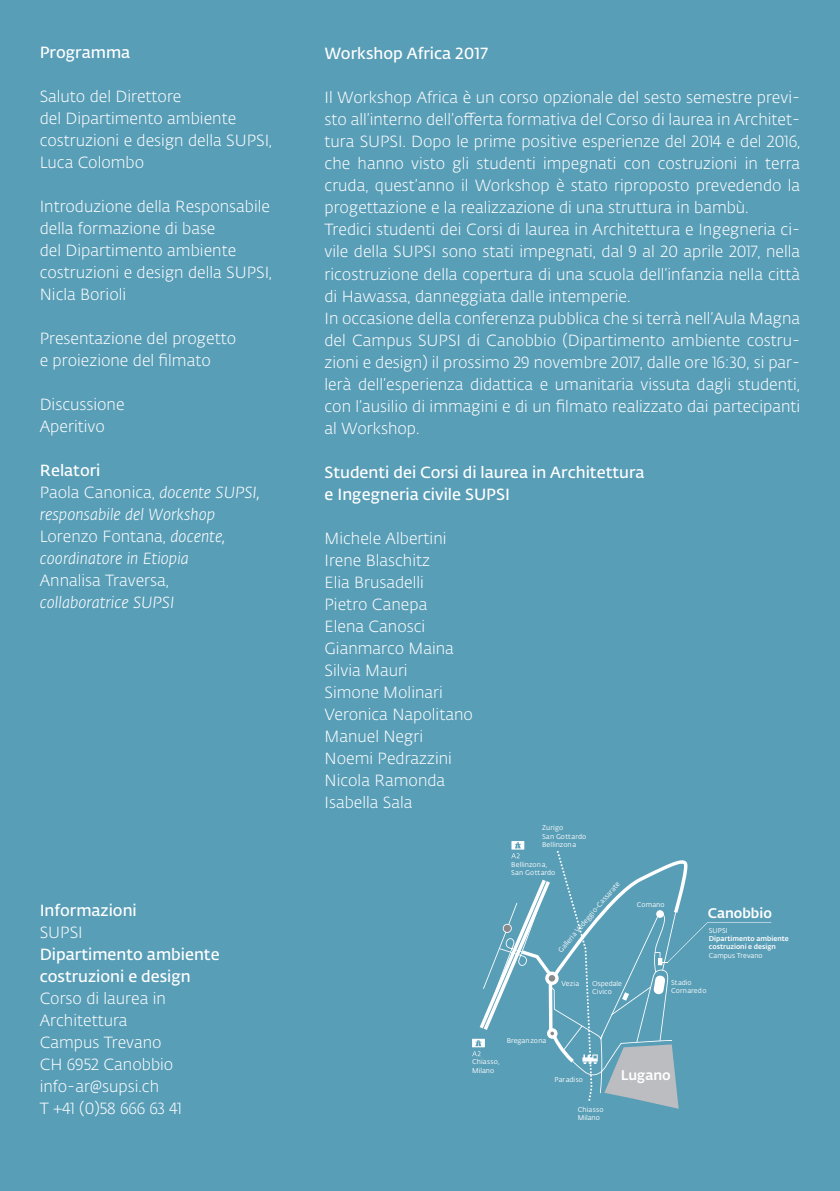
<style>
.page{position:relative;width:840px;height:1191px;background:#fff}
.page>*{position:absolute;margin:0;border:0;box-sizing:border-box;transform-origin:0 0}
.t1{font:300 16px/22px "SUPSI Fedra Sans";color:#fff;text-align:justify}
.t2{font:600 16px "SUPSI Fedra Sans";color:#fff}
.t3{font:italic 300 16px "SUPSI Fedra Sans";color:#fff}
.t4{font:500 13.8px "SUPSI Fedra Sans";color:#fff}
.t5{font:7px/8.2px "SUPSI Fedra Sans";color:#fff}
.t6{font:500 7px/8.2px "SUPSI Fedra Sans";color:#fff}
.s1{font-style:italic}
</style>
<div class="page">
<div style="left:0;top:0;width:839px;height:1191px;background:#599eb7"></div>
<svg style="left:472px;top:841px;width:298px;height:267px"></svg>
<p class="t2" style="left:40px;top:41px;width:92px">Programma</p>
<p class="t1" style="left:40px;top:85px;width:143px">Saluto del Direttore</p>
<p class="t1" style="left:40px;top:107px;width:198px">del Dipartimento ambiente</p>
<p class="t1" style="left:40px;top:129px;width:234px">costruzioni e design della SUPSI,</p>
<p class="t1" style="left:40px;top:151px;width:106px">Luca Colombo</p>
<p class="t1" style="left:40px;top:195px;width:232px">Introduzione della Responsabile</p>
<p class="t1" style="left:40px;top:217px;width:177px">della formazione di base</p>
<p class="t1" style="left:40px;top:239px;width:198px">del Dipartimento ambiente</p>
<p class="t1" style="left:40px;top:261px;width:234px">costruzioni e design della SUPSI,<br>Nicla Borioli</p>
<p class="t1" style="left:40px;top:327px;width:198px">Presentazione del progetto</p>
<p class="t1" style="left:40px;top:349px;width:172px">e proiezione del filmato</p>
<p class="t1" style="left:40px;top:393px;width:86px">Discussione</p>
<p class="t1" style="left:40px;top:415px;width:67px">Aperitivo</p>
<p class="t2" style="left:40px;top:459px;width:62px">Relatori</p>
<p class="t1" style="left:40px;top:481px;width:222px">Paola Canonica, <span class="s1">docente SUPSI,</span></p>
<p class="t3" style="left:40px;top:504px;width:177px">responsabile del Workshop</p>
<p class="t1" style="left:40px;top:525px;width:187px">Lorenzo Fontana, <span class="s1">docente,</span></p>
<p class="t3" style="left:40px;top:548px;width:151px">coordinatore in Etiopia</p>
<p class="t1" style="left:40px;top:569px;width:131px">Annalisa Traversa,</p>
<p class="t3" style="left:40px;top:592px;width:136px">collaboratrice SUPSI</p>
<p class="t2" style="left:40px;top:899px;width:99px">Informazioni</p>
<p class="t1" style="left:40px;top:921px;width:44px">SUPSI</p>
<p class="t2" style="left:40px;top:943px;width:181px">Dipartimento ambiente</p>
<p class="t2" style="left:40px;top:965px;width:152px">costruzioni e design</p>
<p class="t1" style="left:40px;top:987px;width:128px">Corso di laurea in</p>
<p class="t1" style="left:40px;top:1009px;width:89px">Architettura</p>
<p class="t1" style="left:40px;top:1031px;width:123px">Campus Trevano</p>
<p class="t1" style="left:40px;top:1053px;width:135px">CH 6952 Canobbio</p>
<p class="t1" style="left:40px;top:1075px;width:121px">info-ar@supsi.ch</p>
<p class="t1" style="left:40px;top:1097px;width:143px">T +41 (0)58 666 63 41</p>
<p class="t2" style="left:324px;top:42px;width:165px">Workshop Africa 2017</p>
<p class="t1" style="left:324px;top:87px;width:477px">Il Workshop Africa è un corso opzionale del sesto semestre previ&shy;sto all’interno dell’offerta formativa del Corso di laurea in Architet&shy;tura SUPSI. Dopo le prime positive esperienze del 2014 e del 2016, che hanno visto gli studenti impegnati con costruzioni in terra cruda, quest’anno il Workshop è stato riproposto prevedendo la progettazione e la realizzazione di una struttura in bambù.</p>
<p class="t1" style="left:324px;top:219px;width:477px">Tredici studenti dei Corsi di laurea in Architettura e Ingegneria ci&shy;vile della SUPSI sono stati impegnati, dal 9 al 20 aprile 2017, nella ricostruzione della copertura di una scuola dell’infanzia nella città di Hawassa, danneggiata dalle intemperie.</p>
<p class="t1" style="left:324px;top:307px;width:477px">In occasione della conferenza pubblica che si terrà nell’Aula Magna del Campus SUPSI di Canobbio (Dipartimento ambiente costru&shy;zioni e design) il prossimo 29 novembre 2017, dalle ore 16:30, si par&shy;lerà dell’esperienza didattica e umanitaria vissuta dagli studenti, con l’ausilio di immagini e di un filmato realizzato dai partecipanti al Workshop.</p>
<p class="t2" style="left:324px;top:460px;width:321px">Studenti dei Corsi di laurea in Architettura</p>
<p class="t2" style="left:324px;top:482px;width:187px">e Ingegneria civile SUPSI</p>
<p class="t1" style="left:324px;top:527px;width:123px">Michele Albertini</p>
<p class="t1" style="left:324px;top:549px;width:107px">Irene Blaschitz</p>
<p class="t1" style="left:324px;top:571px;width:101px">Elia Brusadelli</p>
<p class="t1" style="left:324px;top:593px;width:104px">Pietro Canepa</p>
<p class="t1" style="left:324px;top:615px;width:102px">Elena Canosci</p>
<p class="t1" style="left:324px;top:637px;width:131px">Gianmarco Maina</p>
<p class="t1" style="left:324px;top:659px;width:85px">Silvia Mauri</p>
<p class="t1" style="left:324px;top:681px;width:120px">Simone Molinari</p>
<p class="t1" style="left:324px;top:703px;width:150px">Veronica Napolitano</p>
<p class="t1" style="left:324px;top:725px;width:100px">Manuel Negri</p>
<p class="t1" style="left:324px;top:747px;width:129px">Noemi Pedrazzini</p>
<p class="t1" style="left:324px;top:769px;width:122px">Nicola Ramonda</p>
<p class="t1" style="left:324px;top:791px;width:89px">Isabella Sala</p>
<p class="t5" style="left:541px;top:823px;width:46px">Zurigo<br>San Gottardo<br>Bellinzona</p>
<p class="t5" style="left:511px;top:859px;width:46px">Bellinzona,<br>San Gottardo</p>
<p class="t5" style="left:556px;top:948px;width:92px;rotate:-50deg">Galleria Vedeggio-Cassarate</p>
<p class="t5" style="left:561px;top:979px;width:19px">Vezia</p>
<p class="t5" style="left:591px;top:979px;width:31px">Ospedale<br>Civico</p>
<p class="t5" style="left:636px;top:900px;width:29px">Comano</p>
<p class="t4" style="left:707px;top:902px;width:66px">Canobbio</p>
<p class="t5" style="left:708px;top:926px;width:20px">SUPSI</p>
<p class="t6" style="left:708px;top:934px;width:81px">Dipartimento ambiente costruzioni e design</p>
<p class="t5" style="left:708px;top:950px;width:55px">Campus Trevano</p>
<p class="t5" style="left:670px;top:977px;width:37px">Stadio<br>Cornaredo</p>
<p class="t5" style="left:472px;top:1057px;width:29px">Chiasso,<br>Milano</p>
<p class="t5" style="left:506px;top:1036px;width:41px">Breganzona</p>
<p class="t5" style="left:554px;top:1075px;width:30px">Paradiso</p>
<p class="t5" style="left:577px;top:1105px;width:27px">Chiasso<br>Milano</p>
<p class="t4" style="left:620px;top:1065px;width:51px">Lugano</p>
</div>
